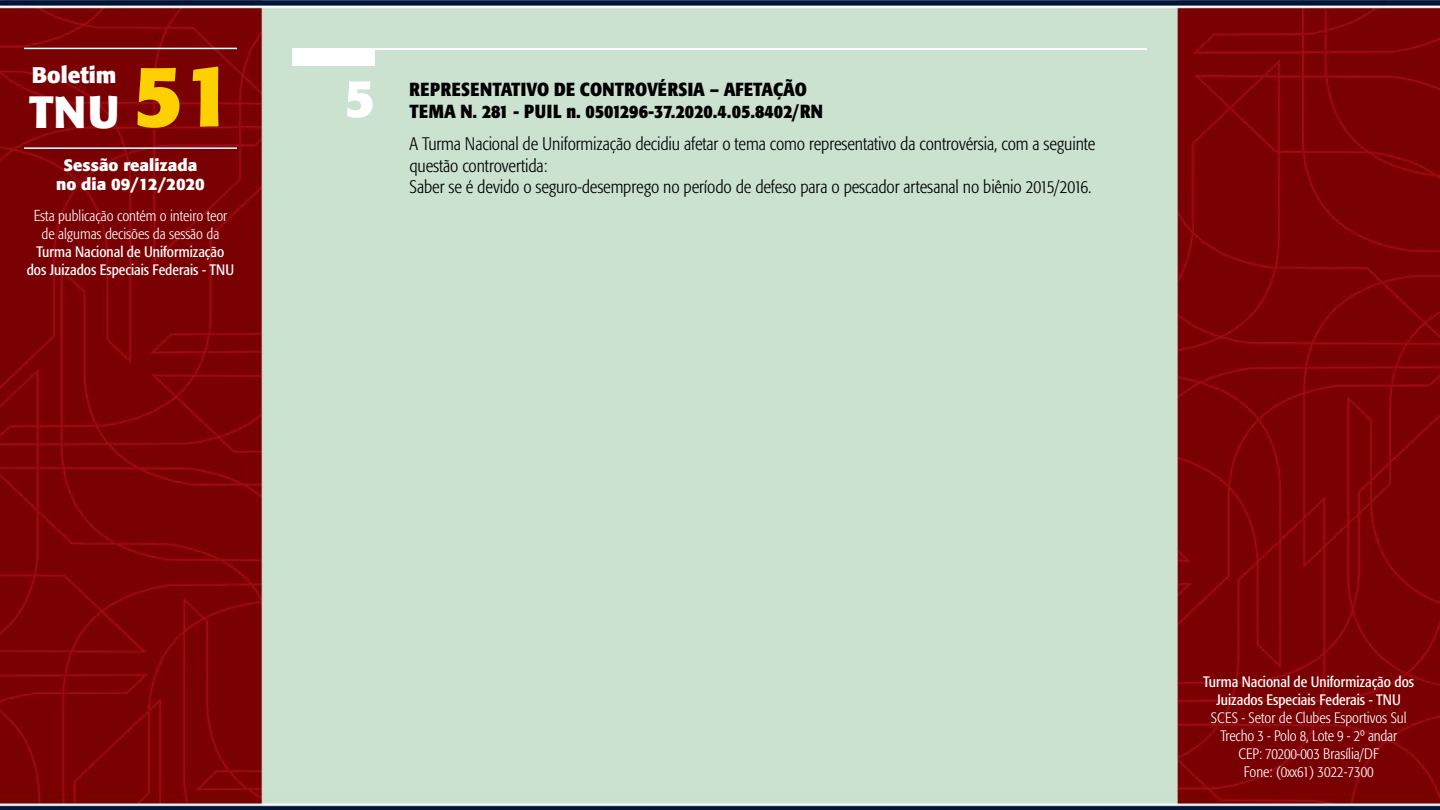
<style>
.page{position:relative;width:1440px;height:810px;background:#fff}
.page>*{position:absolute;margin:0;border:0;box-sizing:border-box;transform-origin:0 0}
.t1{font:700 52.5px "Formata";color:#fff}
.t2{font:700 45px "Formata";color:#fff}
.t3{font:700 22.5px "Formata";color:#fff}
.t4{font:700 condensed 18.75px/22.5px "Formata";color:#000}
.t5{font:300 condensed 18px/21.6px "Formata";letter-spacing:-.005em;color:#000}
.t6{font:700 16.5px/19.8px "Formata";color:#fff;text-align:center}
.t7{font:300 condensed 15px/18px "Formata";color:#fff;text-align:center}
.t8{font:condensed 15px/18px "Formata";color:#fff;text-align:center}
.s1{font-size:86.25px;color:#fdd000}
.s2{font-size:15.75px}
</style>
<div class="page">
<img style="left:0;top:0;width:1440px;height:810px">
<hr style="left:24px;top:48px;width:213px;height:1px;background:#fff">
<hr style="left:24px;top:147px;width:213px;height:2px;background:#fff">
<div style="left:292px;top:48px;width:83px;height:18px;background:#fff"></div>
<hr style="left:375px;top:48px;width:772px;height:2px;background:#fff">
<p class="t3" style="left:32px;top:61px;width:86px">Boletim</p>
<h2 class="t2" style="left:29px;top:84px;width:206px">TNU <span class="s1">51</span></h2>
<p class="t6" style="left:56px;top:155px;width:150px">Sessão realizada no dia 09/12/2020</p>
<p class="t7" style="left:34px;top:207px;width:195px"><span class="s2">E</span>sta publicação contém o inteiro teor de algumas decisões da sessão da</p>
<p class="t8" style="left:27px;top:243px;width:209px">Turma Nacional de Uniformização dos Juizados Especiais Federais - TNU</p>
<h1 class="t1" style="left:344px;top:66px;width:32px">5</h1>
<p class="t4" style="left:410px;top:78px;width:415px">REPRESENTATIVO DE CONTROVÉRSIA – AFETAÇÃO<br>TEMA N. 281 - PUIL n. 0501296-37.2020.4.05.8402/RN</p>
<p class="t5" style="left:410px;top:133px;width:687px">A Turma Nacional de Uniformização decidiu afetar o tema como representativo da controvérsia, com a seguinte questão controvertida:<br>Saber se é devido o seguro-desemprego no período de defeso para o pescador artesanal no biênio 2015/2016.</p>
<p class="t8" style="left:1203px;top:672px;width:212px">Turma Nacional de Uniformização dos<br>Juizados Especiais Federais - TNU</p>
<p class="t7" style="left:1211px;top:708px;width:197px">SCES - Setor de Clubes Esportivos Sul<br>Trecho 3 - Polo 8, Lote 9 - 2º andar<br>CEP: 70200-003 Brasília/DF<br>Fone: (0xx61) 3022-7300</p>
</div>
